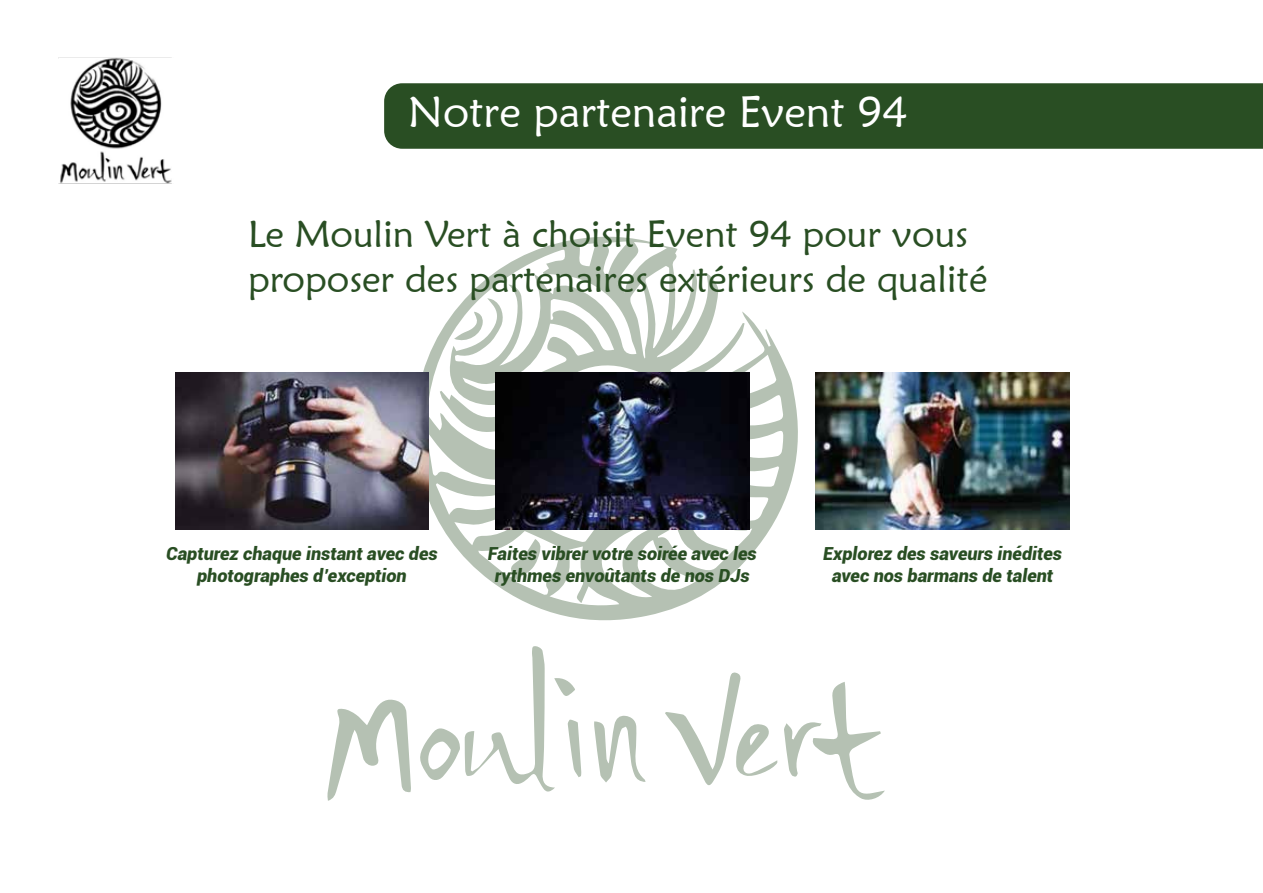
<style>
.page{position:relative;width:1263px;height:893px;background:#fff}
.page>*{position:absolute;margin:0;border:0;box-sizing:border-box;transform-origin:0 0}
.t1{font:43.5px "Maiandra GD";color:#fff}
.t2{font:37.5px/45px "Maiandra GD";color:#294e23}
.t3{font:italic 900 18px/21.6px "Roboto";color:#294e23;text-align:center}
</style>
<div class="page">
<div style="left:384px;top:83px;width:879px;height:66px;background:#294e23"></div>
<img style="left:58px;top:57px;width:114px;height:127px">
<svg style="left:327px;top:699px;width:84px;height:102px"></svg>
<svg style="left:594px;top:715px;width:52px;height:67px"></svg>
<svg style="left:665px;top:672px;width:112px;height:113px"></svg>
<svg style="left:784px;top:682px;width:101px;height:118px"></svg>
<svg style="left:420px;top:646px;width:161px;height:146px"></svg>
<svg style="left:423px;top:236px;width:375px;height:385px"></svg>
<svg style="left:440px;top:374px;width:55px;height:58px"></svg>
<svg style="left:454px;top:312px;width:29px;height:30px"></svg>
<img style="left:175px;top:372px;width:254px;height:158px">
<img style="left:495px;top:372px;width:254px;height:158px">
<img style="left:816px;top:372px;width:253px;height:158px">
<h1 class="t1" style="left:408px;top:86px;width:500px">Notre partenaire Event 94</h1>
<h2 class="t2" style="left:248px;top:211px;width:741px">Le Moulin Vert à choisit Event 94 pour vous proposer des partenaires extérieurs de qualité</h2>
<p class="t3" style="left:166px;top:542px;width:273px">Capturez chaque instant avec des photographes d’exception</p>
<p class="t3" style="left:488px;top:542px;width:270px">Faites vibrer votre soirée avec les rythmes envoûtants de nos DJs</p>
<p class="t3" style="left:823px;top:542px;width:240px">Explorez des saveurs inédites avec nos barmans de talent</p>
</div>
